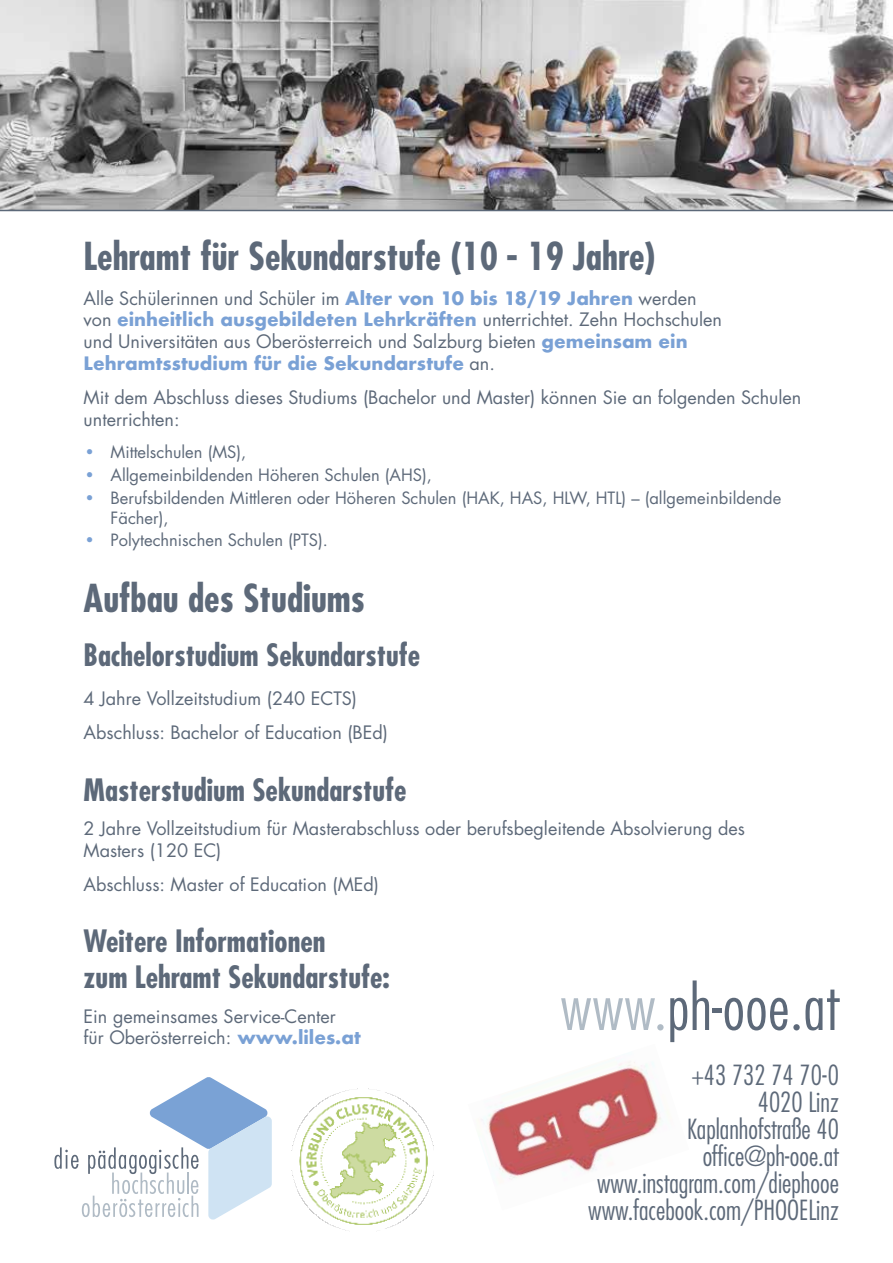
<style>
.page{position:relative;width:893px;height:1263px;background:#fff}
.page>*{position:absolute;margin:0;border:0;box-sizing:border-box;transform-origin:0 0}
.t1{font:300 condensed 61.95px "Futura";letter-spacing:.01em;color:#5d6979}
.t2{font:700 condensed 37.5px "Futura LT Pro";color:#5d6979}
.t3{font:700 condensed 30px/36px "Futura LT Pro";color:#5d6979}
.t4{font:300 condensed 27px/27px "Futura LT Pro";color:#5d6979;text-align:right}
.t5{font:18px/21.6px "Futura";color:#5d6979}
.t6{font:16.5px/19.8px "Futura";color:#5d6979}
.s1{font-weight:700;color:#7aa1d5}
.s2{color:#b0bbc5}
</style>
<div class="page">
<img style="left:0;top:0;width:893px;height:211px">
<svg style="left:54px;top:1077px;width:218px;height:142px"></svg>
<img style="left:481px;top:1062px;width:188px;height:117px">
<img style="left:292px;top:1090px;width:142px;height:141px">
<h2 class="t2" style="left:84px;top:231px;width:574px">Lehramt für Sekundarstufe (10 - 19 Jahre)</h2>
<p class="t5" style="left:84px;top:287px;width:640px">Alle Schülerinnen und Schüler im <span class="s1">Alter von 10 bis 18/19 Jahren</span> werden von <span class="s1">einheitlich ausgebildeten Lehrkräften</span> unterrichtet. Zehn Hochschulen und Universitäten aus Oberösterreich und Salzburg bieten <span class="s1">gemeinsam ein Lehramtsstudium für die Sekundarstufe</span> an.</p>
<p class="t5" style="left:84px;top:386px;width:719px">Mit dem Abschluss dieses Studiums (Bachelor und Master) können Sie an folgenden Schulen unterrichten:</p>
<p class="t6" style="left:84px;top:442px;width:164px"><span class="s1">•</span> Mittelschulen (MS),</p>
<p class="t6" style="left:84px;top:465px;width:350px"><span class="s1">•</span> Allgemeinbildenden Höheren Schulen (AHS),</p>
<p class="t6" style="left:111px;top:487px;width:672px;text-indent:-27px"><span class="s1">•</span> Berufsbildenden Mittleren oder Höheren Schulen (HAK, HAS, HLW, HTL) – (allgemeinbildende<br>Fächer),</p>
<p class="t6" style="left:84px;top:530px;width:246px"><span class="s1">•</span> Polytechnischen Schulen (PTS).</p>
<h2 class="t2" style="left:84px;top:573px;width:283px">Aufbau des Studiums</h2>
<h3 class="t3" style="left:84px;top:637px;width:338px">Bachelorstudium Sekundarstufe</h3>
<p class="t5" style="left:84px;top:681px;width:306px;line-height:34.3px">4 Jahre Vollzeitstudium (240 ECTS)<br>Abschluss: Bachelor of Education (BEd)</p>
<h3 class="t3" style="left:84px;top:772px;width:324px">Masterstudium Sekundarstufe</h3>
<p class="t5" style="left:84px;top:817px;width:663px">2 Jahre Vollzeitstudium für Masterabschluss oder berufsbegleitende Absolvierung des<br>Masters (120 EC)</p>
<p class="t5" style="left:84px;top:873px;width:297px">Abschluss: Master of Education (MEd)</p>
<h3 class="t3" style="left:84px;top:923px;width:308px">Weitere Informationen<br>zum Lehramt Sekundarstufe:</h3>
<p class="t5" style="left:84px;top:1005px;width:279px">Ein gemeinsames Service-Center<br>für Oberösterreich: <span class="s1">www.liles.at</span></p>
<h1 class="t1" style="left:560px;top:968px;width:280px"><span class="s2">www.</span>ph-ooe.at</h1>
<h3 class="t4" style="left:588px;top:1061px;width:252px">+43 732 74 70-0<br>4020 Linz<br>Kaplanhofstraße 40 office@ph-ooe.at www.instagram.com/diephooe www.facebook.com/PHOOELinz</h3>
</div>
